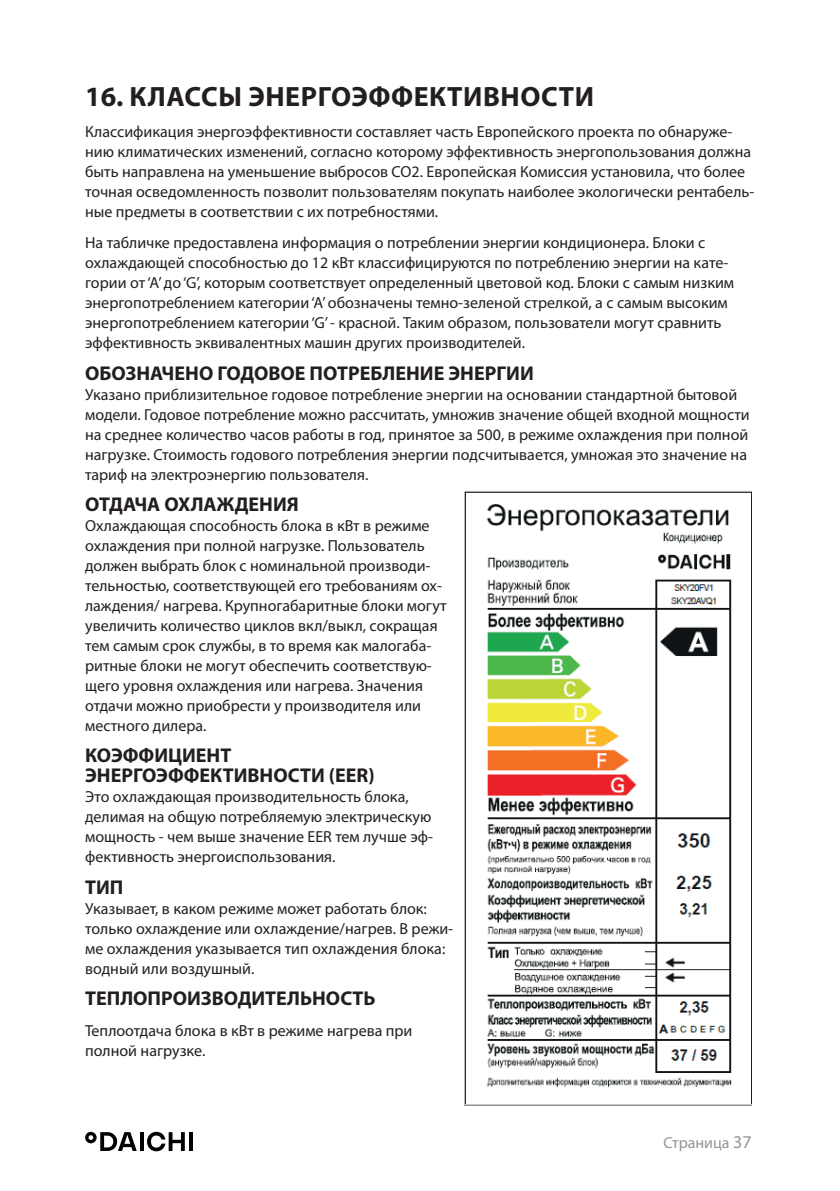
<style>
.page{position:relative;width:840px;height:1191px;background:#fff}
.page>*{position:absolute;margin:0;border:0;box-sizing:border-box;transform-origin:0 0}
.t1{font:700 28px "Myriad Pro";letter-spacing:.02em;color:#231f20}
.t2{font:700 20px/20px "Myriad Pro";color:#231f20}
.t3{font:16px/20px "Myriad Pro";color:#231f20}
.t4{font:16px "Myriad Pro";color:#939598}
.s1{font-size:18px}
</style>
<div class="page">
<hr style="left:140px;top:1132px;width:3px;height:19px;background:#010106">
<hr style="left:189px;top:1132px;width:4px;height:19px;background:#010106">
<svg style="left:147px;top:1131px;width:38px;height:20px"></svg>
<svg style="left:85px;top:1131px;width:52px;height:20px"></svg>
<img style="left:464px;top:491px;width:287px;height:615px">
<h1 class="t1" style="left:85px;top:78px;width:510px">16. КЛАССЫ ЭНЕРГОЭФФЕКТИВНОСТИ</h1>
<p class="t3" style="left:85px;top:121px;width:670px">Классификация энергоэффективности составляет часть Европейского проекта по обнаруже&shy;нию климатических изменений, согласно которому эффективность энергопользования должна быть направлена на уменьшение выбросов CO2. Европейская Комиссия установила, что более точная осведомленность позволит пользователям покупать наиболее экологически рентабель&shy;ные предметы в соответствии с их потребностями.</p>
<p class="t3" style="left:85px;top:232px;width:650px">На табличке предоставлена информация о потреблении энергии кондиционера. Блоки с охлаждающей способностью до 12 кВт классифицируются по потреблению энергии на кате&shy;гории от ‘A’ до ‘G’, которым соответствует определенный цветовой код. Блоки с самым низким энергопотреблением категории ‘A’ обозначены темно-зеленой стрелкой, а с самым высоким энергопотреблением категории ‘G’ - красной. Таким образом, пользователи могут сравнить эффективность эквивалентных машин других производителей.</p>
<p class="t2" style="left:85px;top:362px;width:450px">ОБОЗНАЧЕНО ГОДОВОЕ ПОТРЕБЛЕНИЕ ЭНЕРГИИ</p>
<p class="t3" style="left:85px;top:384px;width:665px">Указано приблизительное годовое потребление энергии на основании стандартной бытовой модели. Годовое потребление можно рассчитать, умножив значение общей входной мощности на среднее количество часов работы в год, принятое за 500, в режиме охлаждения при полной нагрузке. Стоимость годового потребления энергии подсчитывается, умножая это значение на тариф на электроэнергию пользователя.</p>
<p class="t2" style="left:85px;top:493px;width:215px">ОТДАЧА ОХЛАЖДЕНИЯ</p>
<p class="t3" style="left:85px;top:515px;width:363px">Охлаждающая способность блока в кВт в режиме охлаждения при полной нагрузке. Пользователь должен выбрать блок с номинальной производи&shy;тельностью, соответствующей его требованиям ох&shy;лаждения/ нагрева. Крупногабаритные блоки могут увеличить количество циклов вкл/выкл, сокращая тем самым срок службы, в то время как малогаба&shy;ритные блоки не могут обеспечить соответствую&shy;щего уровня охлаждения или нагрева. Значения отдачи можно приобрести у производителя или местного дилера.</p>
<p class="t2" style="left:85px;top:745px;width:291px">КОЭФФИЦИЕНТ<br>ЭНЕРГОЭФФЕКТИВНОСТИ (EER)</p>
<p class="t3" style="left:85px;top:786px;width:349px">Это охлаждающая производительность блока, делимая на общую потребляемую электрическую мощность - чем выше значение ЕЕR тем лучше эф&shy;фективность энергоиспользования.</p>
<p class="t2" style="left:85px;top:876px;width:40px">ТИП</p>
<p class="t3" style="left:85px;top:898px;width:369px">Указывает, в каком режиме может работать блок: только охлаждение или охлаждение/нагрев. В режи&shy;ме охлаждения указывается тип охлаждения блока: водный или воздушный.</p>
<p class="t2" style="left:85px;top:987px;width:292px">ТЕПЛОПРОИЗВОДИТЕЛЬНОСТЬ</p>
<p class="t3" style="left:85px;top:1020px;width:329px">Теплоотдача блока в кВт в режиме нагрева при полной нагрузке.</p>
<p class="t4" style="left:663px;top:1132px;width:90px">Страница <span class="s1">37</span></p>
</div>
